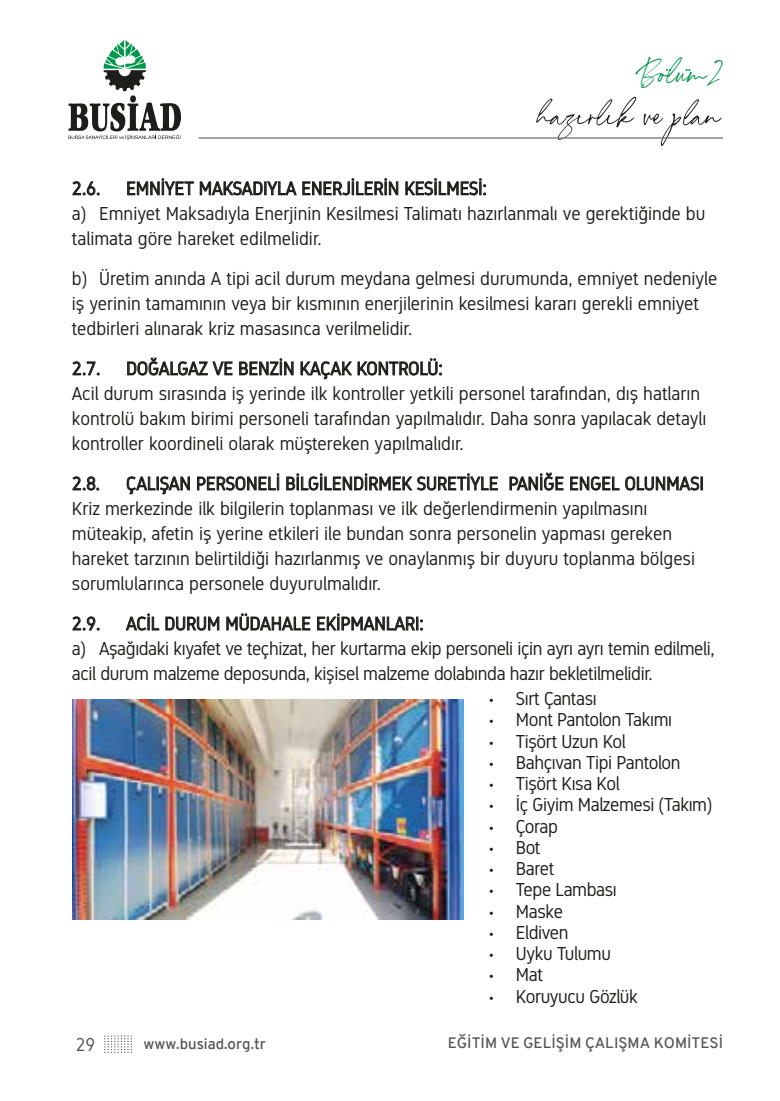
<style>
.page{position:relative;width:780px;height:1101px;background:#fff}
.page>*{position:absolute;margin:0;border:0;box-sizing:border-box;transform-origin:0 0}
.t1{font:32.5px "Annette Bradford DEMO";color:#00974c}
.t2{font:18.75px/25px "Gidole";color:#1d1d1b}
.t3{font:18.75px/25px "Gidole";letter-spacing:-.02em;color:#1d1d1b}
.t4{font:18.75px "Gidole";color:#575756}
.t5{font:15px "Overpass";color:#575756}
</style>
<div class="page">
<svg style="left:72px;top:181px;width:28px;height:15px"></svg>
<svg style="left:127px;top:178px;width:67px;height:17px"></svg>
<svg style="left:200px;top:178px;width:198px;height:17px"></svg>
<svg style="left:405px;top:178px;width:81px;height:18px"></svg>
<svg style="left:72px;top:361px;width:28px;height:15px"></svg>
<svg style="left:127px;top:357px;width:106px;height:19px"></svg>
<svg style="left:239px;top:358px;width:55px;height:17px"></svg>
<svg style="left:300px;top:358px;width:142px;height:21px"></svg>
<svg style="left:72px;top:476px;width:28px;height:15px"></svg>
<svg style="left:127px;top:476px;width:63px;height:18px"></svg>
<svg style="left:197px;top:473px;width:83px;height:18px"></svg>
<svg style="left:286px;top:473px;width:212px;height:18px"></svg>
<svg style="left:509px;top:472px;width:54px;height:19px"></svg>
<svg style="left:570px;top:476px;width:49px;height:15px"></svg>
<svg style="left:625px;top:476px;width:77px;height:15px"></svg>
<svg style="left:72px;top:616px;width:28px;height:15px"></svg>
<svg style="left:126px;top:613px;width:33px;height:18px"></svg>
<svg style="left:165px;top:616px;width:54px;height:15px"></svg>
<svg style="left:226px;top:613px;width:84px;height:18px"></svg>
<svg style="left:317px;top:613px;width:106px;height:18px"></svg>
<svg style="left:104px;top:1035px;width:28px;height:17px"></svg>
<svg style="left:68px;top:40px;width:113px;height:100px"></svg>
<svg style="left:536px;top:97px;width:100px;height:43px"></svg>
<svg style="left:643px;top:99px;width:78px;height:47px"></svg>
<hr style="left:199px;top:137px;width:524px;height:2px;background:#706f6f">
<img style="left:72px;top:699px;width:391px;height:220px">
<h1 class="t1" style="left:635px;top:55px;width:87px">Bolum2</h1>
<h1 class="t1" style="left:669px;top:42px;width:25px">.. ..</h1>
<p class="t2" style="left:72px;top:176px;width:635px;text-indent:54px">EMNİYET MAKSADIYLA ENERJİLERİN KESİLMESİ:<br>a) Emniyet Maksadıyla Enerjinin Kesilmesi Talimatı hazırlanmalı ve gerektiğinde bu talimata göre hareket edilmelidir.</p>
<p class="t2" style="left:72px;top:266px;width:647px">b) Üretim anında A tipi acil durum meydana gelmesi durumunda, emniyet nedeniyle iş yerinin tamamının veya bir kısmının enerjilerinin kesilmesi kararı gerekli emniyet tedbirleri alınarak kriz masasınca verilmelidir.</p>
<p class="t2" style="left:72px;top:356px;width:30px">2.7.</p>
<p class="t2" style="left:72px;top:176px;width:30px">2.6.</p>
<p class="t2" style="left:72px;top:356px;width:636px;text-indent:54px">DOĞALGAZ VE BENZİN KAÇAK KONTROLÜ:<br>Acil durum sırasında iş yerinde ilk kontroller yetkili personel tarafından, dış hatların kontrolü bakım birimi personeli tarafından yapılmalıdır. Daha sonra yapılacak detaylı kontroller koordineli olarak müştereken yapılmalıdır.</p>
<p class="t2" style="left:72px;top:471px;width:29px">2.8.</p>
<p class="t2" style="left:72px;top:471px;width:633px;text-indent:54px">ÇALIŞAN PERSONELİ BİLGİLENDİRMEK SURETİYLE PANİĞE ENGEL OLUNMASI Kriz merkezinde ilk bilgilerin toplanması ve ilk değerlendirmenin yapılmasını müteakip, afetin iş yerine etkileri ile bundan sonra personelin yapması gereken hareket tarzının belirtildiği hazırlanmış ve onaylanmış bir duyuru toplanma bölgesi sorumlularınca personele duyurulmalıdır.</p>
<p class="t2" style="left:72px;top:611px;width:30px">2.9.</p>
<p class="t3" style="left:72px;top:611px;width:644px;text-indent:54px">ACİL DURUM MÜDAHALE EKİPMANLARI:<br>a) Aşağıdaki kıyafet ve teçhizat, her kurtarma ekip personeli için ayrı ayrı temin edilmeli, acil durum malzeme deposunda, kişisel malzeme dolabında hazır bekletilmelidir.</p>
<p class="t3" style="left:489px;top:686px;width:109px">• Sırt Çantası</p>
<p class="t3" style="left:489px;top:707px;width:185px">• Mont Pantolon Takımı</p>
<p class="t3" style="left:489px;top:728px;width:138px">• Tişört Uzun Kol</p>
<p class="t3" style="left:489px;top:749px;width:193px">• Bahçıvan Tipi Pantolon</p>
<p class="t3" style="left:489px;top:770px;width:132px">• Tişört Kısa Kol</p>
<p class="t3" style="left:489px;top:792px;width:225px">• İç Giyim Malzemesi (Takım)</p>
<p class="t2" style="left:489px;top:813px;width:71px">• Çorap</p>
<p class="t2" style="left:489px;top:834px;width:53px">• Bot</p>
<p class="t2" style="left:489px;top:855px;width:67px">• Baret</p>
<p class="t3" style="left:489px;top:877px;width:129px">• Tepe Lambası</p>
<p class="t2" style="left:489px;top:898px;width:76px">• Maske</p>
<p class="t3" style="left:489px;top:919px;width:81px">• Eldiven</p>
<p class="t3" style="left:489px;top:940px;width:124px">• Uyku Tulumu</p>
<p class="t2" style="left:489px;top:962px;width:56px">• Mat</p>
<p class="t3" style="left:489px;top:983px;width:151px">• Koruyucu Gözlük</p>
<p class="t4" style="left:76px;top:1033px;width:21px">29</p>
<p class="t5" style="left:143px;top:1034px;width:124px">www.busiad.org.tr</p>
<p class="t5" style="left:448px;top:1033px;width:277px">EĞİTİM VE GELİŞİM ÇALIŞMA KOMİTESİ</p>
</div>
